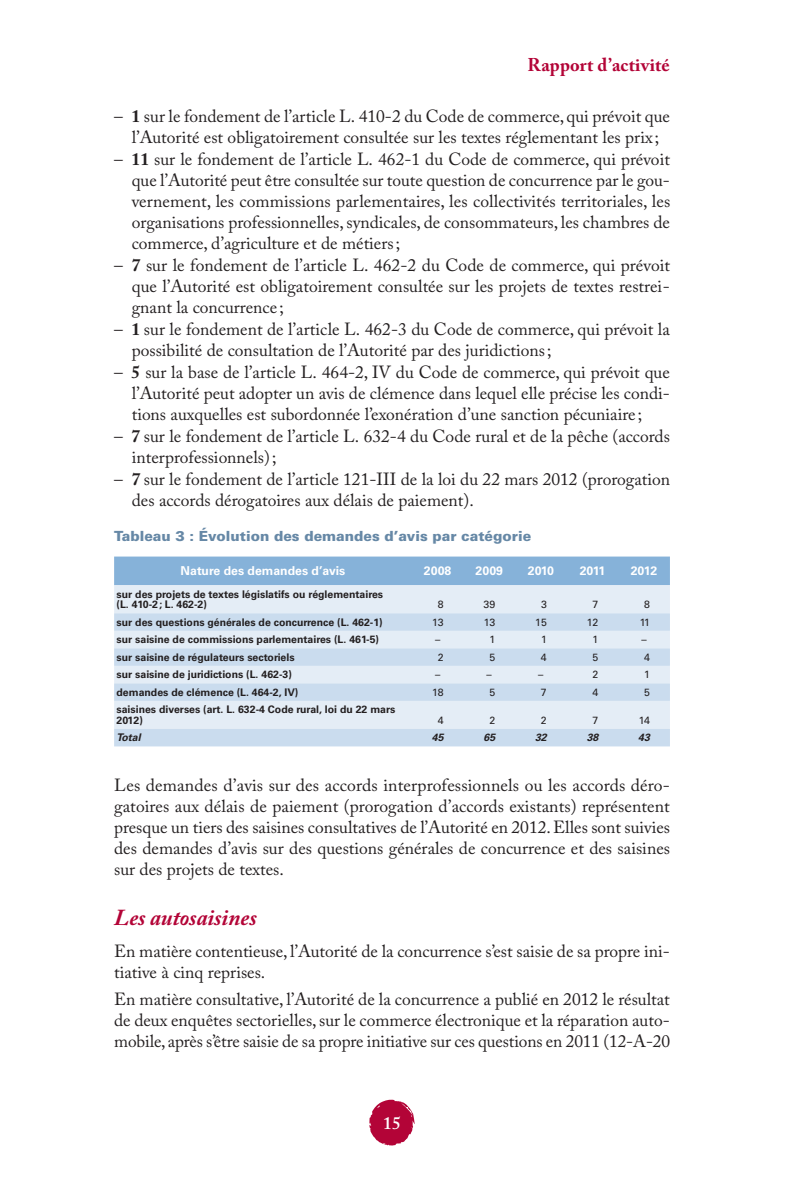
<style>
.page{position:relative;width:794px;height:1191px;background:#fff}
.page>*{position:absolute;margin:0;border:0;box-sizing:border-box;transform-origin:0 0}
.t1{font:italic 700 22.75px "Adobe Caslon Pro";color:#b30437}
.t2{font:700 18.38px "Adobe Caslon Pro";letter-spacing:.01em;color:#b30437}
.t3{font:17.5px/21px "Adobe Caslon Pro";color:#231f20;text-align:justify}
.t4{font:600 17.5px "Adobe Caslon Pro";color:#fff}
.t5{font:900 14px "Univers LT Std";color:#6688a6}
.t6{font:700 12.25px "Univers LT Std";color:#fff}
.t7{font:700 10.5px/10.5px "Univers LT Std";color:#231f20}
.t8{font:10.5px "Univers LT Std";letter-spacing:-.015em;color:#231f20}
.t9{font:italic 700 10.5px "Univers LT Std";color:#231f20}
.s1{font-weight:700}
</style>
<div class="page">
<svg style="left:369px;top:1099px;width:46px;height:47px"></svg>
<div style="left:114px;top:556px;width:556px;height:29px;background:#86b2d9"></div>
<div style="left:114px;top:585px;width:556px;height:28px;background:#e4edf6"></div>
<svg style="left:114px;top:613px;width:556px;height:133px;fill:#d0e0f0"></svg>
<p class="t2" style="left:527px;top:54px;width:144px">Rapport d’activité</p>
<p class="t3" style="left:114px;top:105px;width:557px;text-align:center">– <span class="s1">1</span> sur le fondement de l’article L. 410-2 du Code de commerce, qui prévoit que l’Autorité est obligatoirement consultée sur les textes réglementant les prix ;</p>
<p class="t3" style="left:132px;top:148px;width:540px;text-indent:-18px">– <span class="s1">11</span> sur le fondement de l’article L. 462-1 du Code de commerce, qui prévoit que l’Autorité peut être consultée sur toute question de concurrence par le gou&shy;vernement, les commissions parlementaires, les collectivités territoriales, les organisations professionnelles, syndicales, de consommateurs, les chambres de commerce, d’agriculture et de métiers;</p>
<p class="t3" style="left:132px;top:254px;width:540px;text-indent:-18px">– <span class="s1">7</span> sur le fondement de l’article L. 462-2 du Code de commerce, qui prévoit que l’Autorité est obligatoirement consultée sur les projets de textes restrei&shy;gnant la concurrence ;</p>
<p class="t3" style="left:132px;top:318px;width:539px;text-indent:-18px">– <span class="s1">1</span> sur le fondement de l’article L. 462-3 du Code de commerce, qui prévoit la possibilité de consultation de l’Autorité par des juridictions;</p>
<p class="t3" style="left:132px;top:361px;width:539px;text-indent:-18px">– <span class="s1">5</span> sur la base de l’article L. 464-2, IV du Code de commerce, qui prévoit que l’Autorité peut adopter un avis de clémence dans lequel elle précise les condi&shy;tions auxquelles est subordonnée l’exonération d’une sanction pécuniaire ;</p>
<p class="t3" style="left:132px;top:425px;width:540px;text-indent:-18px">– <span class="s1">7</span> sur le fondement de l’article L. 632-4 du Code rural et de la pêche (accords interprofessionnels);</p>
<p class="t3" style="left:132px;top:468px;width:540px;text-indent:-18px">– <span class="s1">7</span> sur le fondement de l’article 121-III de la loi du 22 mars 2012 (prorogation des accords dérogatoires aux délais de paiement).</p>
<p class="t5" style="left:114px;top:527px;width:419px">Tableau 3 : Évolution des demandes d’avis par catégorie</p>
<p class="t6" style="left:181px;top:564px;width:166px">Nature des demandes d’avis</p>
<p class="t6" style="left:424px;top:564px;width:29px">2008</p>
<p class="t6" style="left:475px;top:564px;width:29px">2009</p>
<p class="t6" style="left:528px;top:564px;width:27px">2010</p>
<p class="t6" style="left:580px;top:564px;width:27px">2011</p>
<p class="t6" style="left:631px;top:564px;width:28px">2012</p>
<p class="t7" style="left:117px;top:589px;width:268px">sur des projets de textes législatifs ou réglementaires (L. 410-2; L. 462-2)</p>
<p class="t8" style="left:438px;top:598px;width:7px">8</p>
<p class="t8" style="left:483px;top:598px;width:13px">39</p>
<p class="t8" style="left:541px;top:598px;width:7px">3</p>
<p class="t8" style="left:592px;top:598px;width:7px">7</p>
<p class="t8" style="left:644px;top:598px;width:7px">8</p>
<p class="t7" style="left:117px;top:617px;width:268px">sur des questions générales de concurrence (L. 462-1)</p>
<p class="t8" style="left:432px;top:616px;width:13px">13</p>
<p class="t8" style="left:484px;top:616px;width:13px">13</p>
<p class="t8" style="left:535px;top:616px;width:13px">15</p>
<p class="t8" style="left:587px;top:616px;width:13px">12</p>
<p class="t8" style="left:640px;top:616px;width:12px">11</p>
<p class="t7" style="left:117px;top:634px;width:264px">sur saisine de commissions parlementaires (L. 461-5)</p>
<p class="t8" style="left:435px;top:633px;width:7px">–</p>
<p class="t8" style="left:489px;top:633px;width:7px">1</p>
<p class="t8" style="left:541px;top:633px;width:7px">1</p>
<p class="t8" style="left:592px;top:633px;width:7px">1</p>
<p class="t8" style="left:641px;top:633px;width:7px">–</p>
<p class="t7" style="left:117px;top:652px;width:179px">sur saisine de régulateurs sectoriels</p>
<p class="t8" style="left:438px;top:651px;width:7px">2</p>
<p class="t8" style="left:489px;top:651px;width:7px">5</p>
<p class="t8" style="left:541px;top:651px;width:7px">4</p>
<p class="t8" style="left:592px;top:651px;width:7px">5</p>
<p class="t8" style="left:644px;top:651px;width:7px">4</p>
<p class="t7" style="left:117px;top:669px;width:177px">sur saisine de juridictions (L. 462-3)</p>
<p class="t8" style="left:435px;top:668px;width:7px">–</p>
<p class="t8" style="left:486px;top:668px;width:7px">–</p>
<p class="t8" style="left:538px;top:668px;width:7px">–</p>
<p class="t8" style="left:592px;top:668px;width:7px">2</p>
<p class="t8" style="left:644px;top:668px;width:7px">1</p>
<p class="t7" style="left:117px;top:687px;width:183px">demandes de clémence (L. 464-2, IV)</p>
<p class="t8" style="left:432px;top:686px;width:13px">18</p>
<p class="t8" style="left:489px;top:686px;width:7px">5</p>
<p class="t8" style="left:541px;top:686px;width:7px">7</p>
<p class="t8" style="left:592px;top:686px;width:7px">4</p>
<p class="t8" style="left:644px;top:686px;width:7px">5</p>
<p class="t7" style="left:117px;top:704px;width:280px">saisines diverses (art. L. 632-4 Code rural, loi du 22 mars<br>2012)</p>
<p class="t8" style="left:438px;top:714px;width:7px">4</p>
<p class="t8" style="left:489px;top:714px;width:7px">2</p>
<p class="t8" style="left:541px;top:714px;width:7px">2</p>
<p class="t8" style="left:592px;top:714px;width:7px">7</p>
<p class="t8" style="left:638px;top:714px;width:13px">14</p>
<p class="t9" style="left:116px;top:731px;width:26px">Total</p>
<p class="t9" style="left:432px;top:731px;width:13px">45</p>
<p class="t9" style="left:483px;top:731px;width:13px">65</p>
<p class="t9" style="left:535px;top:731px;width:13px">32</p>
<p class="t9" style="left:586px;top:731px;width:13px">38</p>
<p class="t9" style="left:638px;top:731px;width:13px">43</p>
<p class="t3" style="left:114px;top:774px;width:557px">Les demandes d’avis sur des accords interprofessionnels ou les accords déro&shy;gatoires aux délais de paiement (prorogation d’accords existants) représentent presque un tiers des saisines consultatives de l’Autorité en 2012. Elles sont suivies des demandes d’avis sur des questions générales de concurrence et des saisines sur des projets de textes.</p>
<h1 class="t1" style="left:114px;top:904px;width:144px">Les autosaisines</h1>
<p class="t3" style="left:114px;top:940px;width:557px">En matière contentieuse, l’Autorité de la concurrence s’est saisie de sa propre ini&shy;tiative à cinq reprises.</p>
<p class="t3" style="left:114px;top:988px;width:557px">En matière consultative, l’Autorité de la concurrence a publié en 2012 le résultat de deux enquêtes sectorielles, sur le commerce électronique et la réparation auto&shy;mobile, après s’être saisie de sa propre initiative sur ces questions en 2011 (12-A-20</p>
<p class="t4" style="left:383px;top:1112px;width:19px">15</p>
</div>
